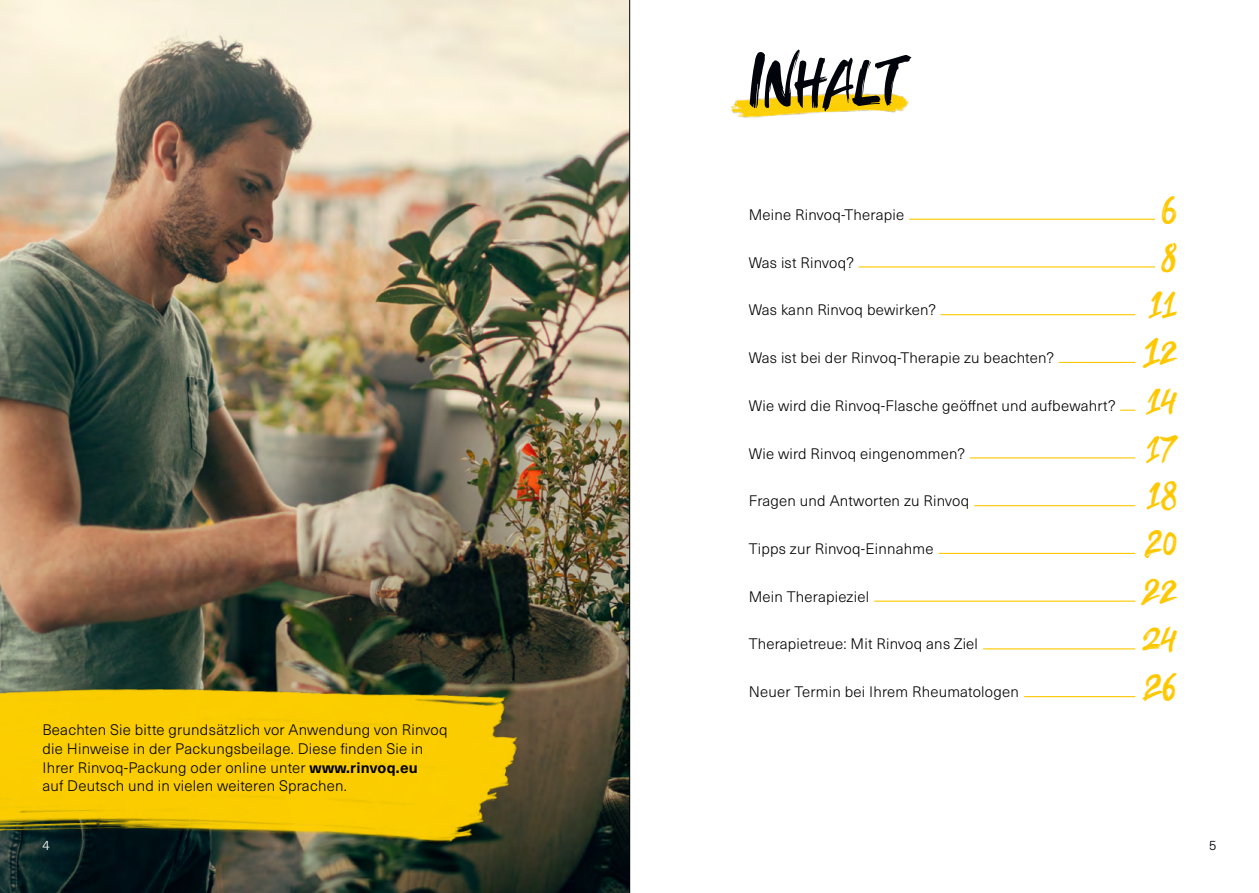
<style>
.page{position:relative;width:1259px;height:893px;background:#fff}
.page>*{position:absolute;margin:0;border:0;box-sizing:border-box;transform-origin:0 0}
.t1{font:57px "Upa Handwriting";color:#01040a}
.t2{font:30px "Upa Handwriting";letter-spacing:-.035em;color:#fec800}
.t3{font:300 15px/18.8px "Neue Haas Unica Pro";letter-spacing:.015em;color:#000}
.t4{font:300 13.5px "Neue Haas Unica Pro";color:#fff}
.t5{font:300 13.5px "Neue Haas Unica Pro";color:#01040a}
.s1{font-weight:700}
.s2{font-size:63px}
.s3{font-size:66px}
</style>
<div class="page">
<img style="left:0;top:0;width:629px;height:893px">
<img style="left:730px;top:93px;width:179px;height:25px">
<img style="left:0;top:682px;width:523px;height:181px">
<hr style="left:909px;top:219px;width:246px;height:1px;background:#fec800">
<hr style="left:858px;top:266px;width:297px;height:1px;background:#fec800">
<hr style="left:940px;top:314px;width:195px;height:1px;background:#fec800">
<hr style="left:1058px;top:362px;width:77px;height:1px;background:#fec800">
<svg style="left:1120px;top:410px;width:15px;height:1px"></svg>
<hr style="left:974px;top:505px;width:161px;height:1px;background:#fec800">
<hr style="left:938px;top:553px;width:197px;height:1px;background:#fec800">
<hr style="left:874px;top:601px;width:261px;height:1px;background:#fec800">
<hr style="left:983px;top:648px;width:152px;height:1px;background:#fec800">
<hr style="left:1024px;top:696px;width:111px;height:1px;background:#fec800">
<hr style="left:969px;top:457px;width:166px;height:1px;background:#fec800">
<hr style="left:629px;top:0;width:1px;height:893px;background:#01040a">
<p class="t3" style="left:43px;top:721px;width:407px">Beachten Sie bitte grundsätzlich vor Anwendung von Rinvoq die Hinweise in der Packungsbeilage. Diese finden Sie in Ihrer Rinvoq-Packung oder online unter <span class="s1">www.rinvoq.eu<br></span>auf Deutsch und in vielen weiteren Sprachen.</p>
<p class="t4" style="left:43px;top:838px;width:9px">4</p>
<p class="t1" style="left:745px;top:48px;width:166px"><span class="s2">I</span>NHAL<span class="s3">T</span></p>
<p class="t3" style="left:748px;top:205px;width:157px">Meine Rinvoq-Therapie</p>
<p class="t3" style="left:748px;top:253px;width:107px">Was ist Rinvoq?</p>
<p class="t3" style="left:748px;top:301px;width:189px">Was kann Rinvoq bewirken?</p>
<p class="t3" style="left:748px;top:349px;width:307px">Was ist bei der Rinvoq-Therapie zu beachten?</p>
<p class="t3" style="left:748px;top:396px;width:368px">Wie wird die Rinvoq-Flasche geöffnet und aufbewahrt?</p>
<p class="t3" style="left:748px;top:444px;width:218px">Wie wird Rinvoq eingenommen?</p>
<p class="t3" style="left:748px;top:492px;width:222px">Fragen und Antworten zu Rinvoq</p>
<p class="t3" style="left:748px;top:540px;width:186px">Tipps zur Rinvoq-Einnahme</p>
<p class="t3" style="left:748px;top:587px;width:122px">Mein Therapieziel</p>
<p class="t3" style="left:748px;top:635px;width:231px">Therapietreue: Mit Rinvoq ans Ziel</p>
<p class="t3" style="left:748px;top:683px;width:272px">Neuer Termin bei Ihrem Rheumatologen</p>
<p class="t2" style="left:1160px;top:192px;width:19px">6</p>
<p class="t2" style="left:1161px;top:240px;width:19px">8</p>
<p class="t2" style="left:1148px;top:287px;width:30px">11</p>
<p class="t2" style="left:1143px;top:335px;width:37px">12</p>
<p class="t2" style="left:1146px;top:383px;width:33px">14</p>
<p class="t2" style="left:1146px;top:431px;width:33px">17</p>
<p class="t2" style="left:1146px;top:478px;width:33px">18</p>
<p class="t2" style="left:1144px;top:526px;width:35px">20</p>
<p class="t2" style="left:1140px;top:574px;width:39px">22</p>
<p class="t2" style="left:1142px;top:622px;width:37px">24</p>
<p class="t2" style="left:1143px;top:669px;width:36px">26</p>
<p class="t5" style="left:1209px;top:838px;width:9px">5</p>
</div>
